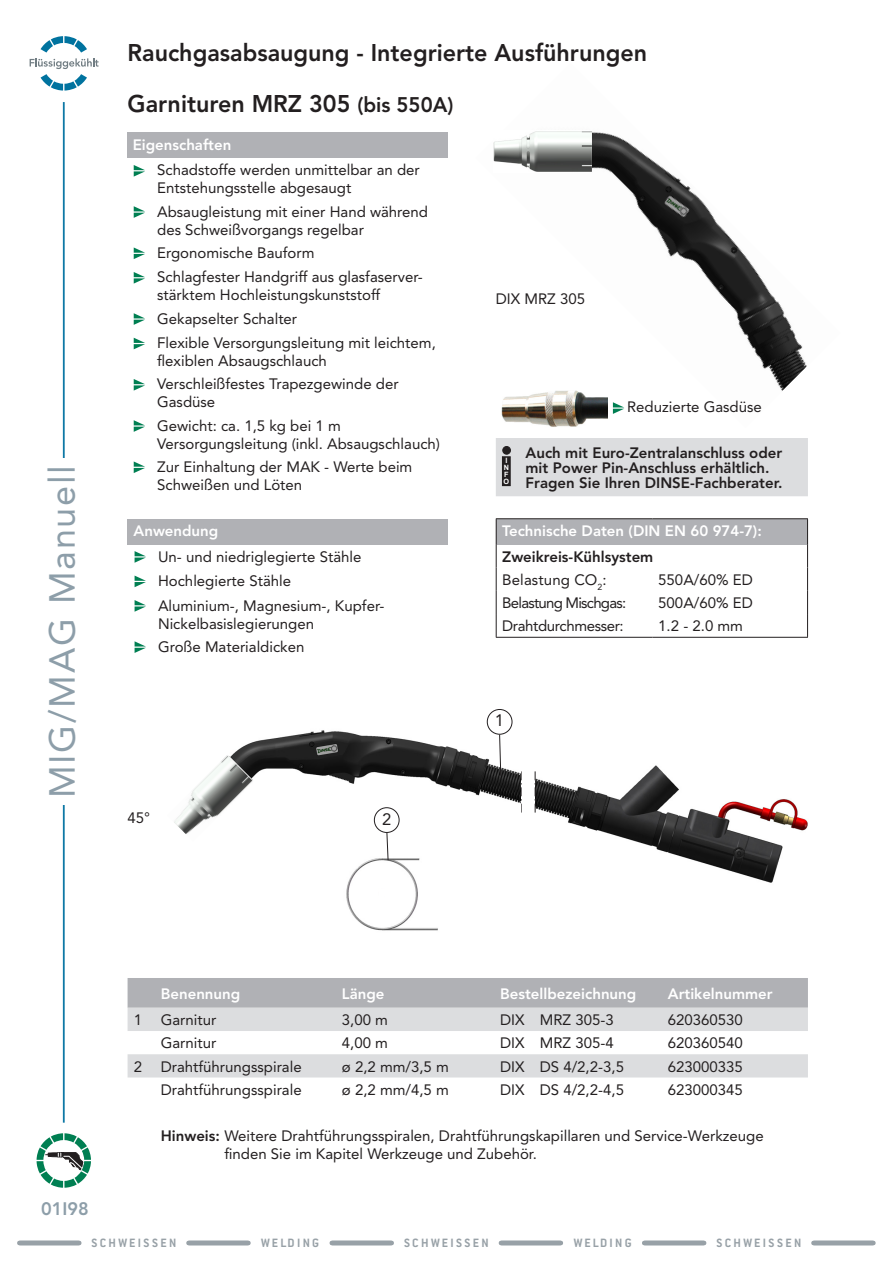
<style>
.page{position:relative;width:893px;height:1263px;background:#fff}
.page>*{position:absolute;margin:0;border:0;box-sizing:border-box;transform-origin:0 0}
.t1{font:36px "Avenir LT";letter-spacing:.05em;color:#8d9ea9}
.t2{font:800 24px "Avenir LT";color:#231f20}
.Fließtext_rechts{font:800 18px "Avenir LT";color:#8d9ea9}
.t3{font:16.5px "Avenir LT";color:#231f20}
.t4{font:15px/18px "Avenir LT";color:#231f20}
.t5{font:800 15px/15px "Avenir LT";color:#231f20}
.t6{font:800 15px "Avenir LT";color:#fff}
.t7{font:15px "Avenir LT";letter-spacing:-.05em;color:#231f20}
.t8{font:15px "Avenir LT";letter-spacing:-.025em;color:#231f20}
.t9{font:700 13.2px "Conduit ITC";letter-spacing:.18em;color:#98a1a7}
.t10{font:700 7.2px/6.9px "Arial";color:#fff}
.s1{font-size:21px}
.s2{font-weight:800}
</style>
<div class="page">
<svg style="left:30px;top:36px;width:69px;height:55px"></svg>
<svg style="left:330px;top:1240px;width:64px;height:5px"></svg>
<svg style="left:17px;top:1240px;width:64px;height:5px"></svg>
<svg style="left:186px;top:1240px;width:65px;height:5px"></svg>
<svg style="left:499px;top:1240px;width:64px;height:5px"></svg>
<svg style="left:642px;top:1240px;width:64px;height:5px"></svg>
<svg style="left:811px;top:1240px;width:65px;height:5px"></svg>
<hr style="left:63px;top:102px;width:2px;height:1021px;background:#0e78a5">
<svg style="left:37px;top:1133px;width:54px;height:55px"></svg>
<div style="left:48px;top:458px;width:40px;height:347px;background:#fff"></div>
<div style="left:128px;top:519px;width:320px;height:25px;background:#b0b1b5"></div>
<svg style="left:135px;top:551px;width:11px;height:12px"></svg>
<svg style="left:135px;top:576px;width:11px;height:11px"></svg>
<svg style="left:135px;top:600px;width:11px;height:12px"></svg>
<svg style="left:135px;top:641px;width:11px;height:12px"></svg>
<div style="left:496px;top:519px;width:311px;height:25px;background:#b0b1b5"></div>
<hr style="left:496px;top:637px;width:156px;height:1px;background:#231f20">
<hr style="left:652px;top:637px;width:156px;height:1px;background:#231f20">
<hr style="left:496px;top:518px;width:156px;height:1px;background:#231f20">
<svg style="left:496px;top:519px;width:1px;height:118px"></svg>
<hr style="left:652px;top:518px;width:156px;height:1px;background:#231f20">
<svg style="left:807px;top:519px;width:1px;height:118px"></svg>
<div style="left:128px;top:978px;width:680px;height:30px;background:#b0b1b5"></div>
<svg style="left:128px;top:1008px;width:680px;height:69px;fill:#dcdddf"></svg>
<div style="left:496px;top:438px;width:312px;height:58px;background:#dcdddf"></div>
<div style="left:502px;top:457px;width:8px;height:29px;background:#231f20"></div>
<div style="left:502px;top:456px;width:9px;height:30px;border:1px solid #231f20"></div>
<div style="left:503px;top:446px;width:7px;height:8px;background:#231f20;border-radius:50%"></div>
<div style="left:502px;top:446px;width:8px;height:8px;border:1px solid #231f20;border-radius:50%"></div>
<div style="left:127px;top:133px;width:320px;height:25px;background:#b0b1b5"></div>
<svg style="left:134px;top:165px;width:11px;height:12px"></svg>
<svg style="left:134px;top:206px;width:11px;height:12px"></svg>
<svg style="left:134px;top:247px;width:11px;height:12px"></svg>
<svg style="left:134px;top:272px;width:11px;height:12px"></svg>
<svg style="left:134px;top:313px;width:11px;height:12px"></svg>
<svg style="left:134px;top:338px;width:11px;height:11px"></svg>
<svg style="left:134px;top:379px;width:11px;height:12px"></svg>
<svg style="left:134px;top:420px;width:11px;height:12px"></svg>
<svg style="left:134px;top:461px;width:11px;height:12px"></svg>
<img style="left:536px;top:765px;width:272px;height:118px">
<svg style="left:535px;top:771px;width:1px;height:41px"></svg>
<svg style="left:521px;top:771px;width:1px;height:41px"></svg>
<img style="left:493px;top:131px;width:314px;height:288px">
<img style="left:494px;top:131px;width:97px;height:41px">
<svg style="left:613px;top:402px;width:11px;height:12px"></svg>
<img style="left:496px;top:384px;width:111px;height:43px">
<img style="left:232px;top:727px;width:288px;height:106px">
<img style="left:174px;top:755px;width:80px;height:79px">
<img style="left:346px;top:858px;width:92px;height:73px">
<svg style="left:379px;top:890px;width:5px;height:6px"></svg>
<div style="left:374px;top:807px;width:25px;height:26px;border:1px solid #231f20;border-radius:50%"></div>
<svg style="left:386px;top:832px;width:3px;height:29px"></svg>
<div style="left:487px;top:709px;width:25px;height:26px;border:1px solid #231f20;border-radius:50%"></div>
<svg style="left:499px;top:734px;width:3px;height:42px"></svg>
<p class="t2" style="left:128px;top:38px;width:521px">Rauchgasabsaugung - Integrierte Ausführungen</p>
<p class="t1" style="left:42px;top:798px;width:335px;rotate:-90deg">MIG/MAG Manuell</p>
<p class="t2" style="left:128px;top:90px;width:327px">Garnituren MRZ 305 <span class="s1">(bis 550A)</span></p>
<p class="t6" style="left:133px;top:136px;width:100px">Eigenschaften</p>
<p class="t4" style="left:157px;top:161px;width:264px">Schadstoffe werden unmittelbar an der<br>Entstehungsstelle abgesaugt</p>
<p class="t4" style="left:157px;top:203px;width:272px">Absaugleistung mit einer Hand während des Schweißvorgangs regelbar</p>
<p class="t4" style="left:157px;top:244px;width:159px">Ergonomische Bauform</p>
<p class="t4" style="left:157px;top:268px;width:267px">Schlagfester Handgriff aus glasfaserver&shy;stärktem Hochleistungskunststoff</p>
<p class="t4" style="left:157px;top:310px;width:142px">Gekapselter Schalter</p>
<p class="t4" style="left:157px;top:334px;width:280px">Flexible Versorgungsleitung mit leichtem, flexiblen Absaugschlauch</p>
<p class="t4" style="left:157px;top:375px;width:243px">Verschleißfestes Trapezgewinde der<br>Gasdüse</p>
<p class="t4" style="left:157px;top:417px;width:284px">Gewicht: ca. 1,5 kg bei 1 m<br>Versorgungsleitung (inkl. Absaugschlauch)</p>
<p class="t4" style="left:157px;top:458px;width:257px">Zur Einhaltung der MAK - Werte beim<br>Schweißen und Löten</p>
<p class="t6" style="left:134px;top:522px;width:86px">Anwendung</p>
<p class="t4" style="left:158px;top:547px;width:205px">Un- und niedriglegierte Stähle</p>
<p class="t4" style="left:158px;top:572px;width:135px">Hochlegierte Stähle</p>
<p class="t4" style="left:158px;top:596px;width:228px">Aluminium-, Magnesium-, Kupfer-</p>
<p class="t4" style="left:158px;top:614px;width:158px">Nickelbasislegierungen</p>
<p class="t4" style="left:158px;top:638px;width:148px">Große Materialdicken</p>
<p class="t4" style="left:128px;top:809px;width:24px">45°</p>
<p class="t3" style="left:382px;top:809px;width:11px">2</p>
<p class="t4" style="left:496px;top:290px;width:91px">DIX MRZ 305</p>
<p class="t4" style="left:627px;top:398px;width:136px">Reduzierte Gasdüse</p>
<p class="t10" style="left:503px;top:457px;width:7px">I<br>N<br>F<br>O</p>
<p class="t5" style="left:526px;top:445px;width:258px">Auch mit Euro-Zentralanschluss oder mit Power Pin-Anschluss erhältlich.</p>
<p class="t5" style="left:526px;top:475px;width:258px">Fragen Sie Ihren DINSE-Fachberater.</p>
<p class="t6" style="left:502px;top:522px;width:261px">Technische Daten (DIN EN 60 974-7):</p>
<p class="t5" style="left:502px;top:549px;width:153px">Zweikreis-Kühlsystem</p>
<p class="t4" style="left:502px;top:571px;width:106px">Belastung CO<sub>2</sub>:</p>
<p class="t4" style="left:658px;top:571px;width:96px">550A/60% ED</p>
<p class="t7" style="left:502px;top:594px;width:126px">Belastung Mischgas:</p>
<p class="t4" style="left:658px;top:594px;width:96px">500A/60% ED</p>
<p class="t8" style="left:502px;top:617px;width:123px">Drahtdurchmesser:</p>
<p class="t4" style="left:658px;top:617px;width:86px">1.2 - 2.0 mm</p>
<p class="t3" style="left:495px;top:711px;width:11px">1</p>
<p class="Fließtext_rechts" style="left:41px;top:1198px;width:49px">01I98</p>
<p class="t6" style="left:161px;top:984px;width:81px">Benennung</p>
<p class="t6" style="left:342px;top:984px;width:44px">Länge</p>
<p class="t6" style="left:500px;top:984px;width:138px">Bestellbezeichnung</p>
<p class="t6" style="left:668px;top:984px;width:106px">Artikelnummer</p>
<p class="t4" style="left:134px;top:1011px;width:10px">1</p>
<p class="t4" style="left:161px;top:1011px;width:57px">Garnitur</p>
<p class="t4" style="left:342px;top:1011px;width:48px">3,00 m</p>
<p class="t4" style="left:500px;top:1011px;width:26px">DIX</p>
<p class="t4" style="left:540px;top:1011px;width:75px">MRZ 305-3</p>
<p class="t4" style="left:668px;top:1011px;width:77px">620360530</p>
<p class="t4" style="left:161px;top:1034px;width:57px">Garnitur</p>
<p class="t4" style="left:342px;top:1034px;width:48px">4,00 m</p>
<p class="t4" style="left:500px;top:1034px;width:26px">DIX</p>
<p class="t4" style="left:540px;top:1034px;width:75px">MRZ 305-4</p>
<p class="t4" style="left:668px;top:1034px;width:77px">620360540</p>
<p class="t4" style="left:134px;top:1057px;width:10px">2</p>
<p class="t4" style="left:161px;top:1057px;width:142px">Drahtführungsspirale</p>
<p class="t4" style="left:342px;top:1057px;width:109px">ø 2,2 mm/3,5 m</p>
<p class="t4" style="left:500px;top:1057px;width:26px">DIX</p>
<p class="t4" style="left:540px;top:1057px;width:86px">DS 4/2,2-3,5</p>
<p class="t4" style="left:668px;top:1057px;width:77px">623000335</p>
<p class="t4" style="left:161px;top:1081px;width:142px">Drahtführungsspirale</p>
<p class="t4" style="left:342px;top:1081px;width:109px">ø 2,2 mm/4,5 m</p>
<p class="t4" style="left:500px;top:1081px;width:26px">DIX</p>
<p class="t4" style="left:540px;top:1081px;width:86px">DS 4/2,2-4,5</p>
<p class="t4" style="left:668px;top:1081px;width:77px">623000345</p>
<p class="t4" style="left:161px;top:1127px;width:604px"><span class="s2">Hinweis:</span> Weitere Drahtführungsspiralen, Drahtführungskapillaren und Service-Werkzeuge</p>
<p class="t4" style="left:225px;top:1145px;width:314px">finden Sie im Kapitel Werkzeuge und Zubehör.</p>
<p class="t9" style="left:92px;top:1235px;width:86px">SCHWEISSEN</p>
<p class="t9" style="left:261px;top:1235px;width:59px">WELDING</p>
<p class="t9" style="left:404px;top:1235px;width:86px">SCHWEISSEN</p>
<p class="t9" style="left:574px;top:1235px;width:59px">WELDING</p>
<p class="t9" style="left:716px;top:1235px;width:86px">SCHWEISSEN</p>
</div>
